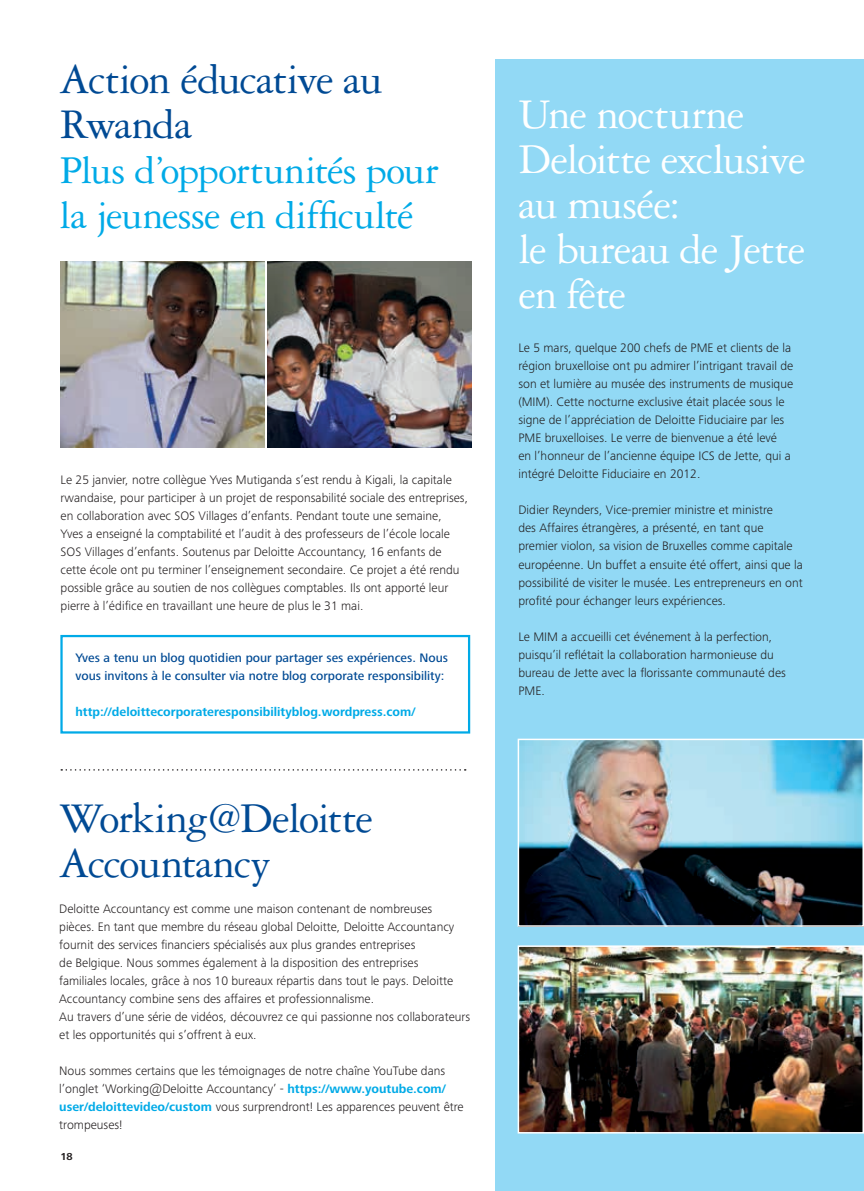
<style>
.page{position:relative;width:864px;height:1191px;background:#fff}
.page>*{position:absolute;margin:0;border:0;box-sizing:border-box;transform-origin:0 0}
.t1{font:45px/45px "Garamond 3 LT Std";letter-spacing:-.025em;color:#fff}
.t2{font:45px/45px "Garamond 3 LT Std";letter-spacing:-.03em;color:#004a94}
.t3{font:42px/45px "Garamond 3 LT Std";letter-spacing:-.015em;color:#00aae7}
.t4{font:300 12.75px/18px "Frutiger Next Pro";color:#231f20}
.t5{font:500 12.75px/18px "Frutiger Next Pro";color:#004a94}
.t6{font:700 12.75px "Frutiger Next Pro";color:#00aae7}
.t7{font:700 10.5px "Frutiger Next Pro";color:#231f20}
.s1{font-weight:700;color:#00aae7}
</style>
<div class="page">
<div style="left:495px;top:60px;width:368px;height:1131px;background:#92d9f5"></div>
<svg style="left:61px;top:769px;width:404px;height:1px"></svg>
<img style="left:520px;top:741px;width:340px;height:182px">
<div style="left:517px;top:738px;width:346px;height:188px;border:2px solid #fff"></div>
<img style="left:520px;top:948px;width:340px;height:182px">
<div style="left:517px;top:945px;width:346px;height:188px;border:2px solid #fff"></div>
<img style="left:61px;top:261px;width:203px;height:187px">
<img style="left:267px;top:261px;width:204px;height:187px">
<div style="left:60px;top:635px;width:410px;height:98px;border:2px solid #00aae7"></div>
<h1 class="t2" style="left:60px;top:57px;width:324px">Action éducative au<br>Rwanda</h1>
<h2 class="t3" style="left:60px;top:148px;width:380px">Plus d’opportunités pour la jeunesse en difficulté</h2>
<p class="t4" style="left:61px;top:470px;width:409px">Le 25 janvier, notre collègue Yves Mutiganda s’est rendu à Kigali, la capitale rwandaise, pour participer à un projet de responsabilité sociale des entreprises, en collaboration avec SOS Villages d’enfants. Pendant toute une semaine,<br>Yves a enseigné la comptabilité et l’audit à des professeurs de l’école locale SOS Villages d’enfants. Soutenus par Deloitte Accountancy, 16 enfants de cette école ont pu terminer l’enseignement secondaire. Ce projet a été rendu possible grâce au soutien de nos collègues comptables. Ils ont apporté leur pierre à l’édifice en travaillant une heure de plus le 31 mai.</p>
<p class="t5" style="left:75px;top:648px;width:374px">Yves a tenu un blog quotidien pour partager ses expériences. Nous vous invitons à le consulter via notre blog corporate responsibility:</p>
<p class="t6" style="left:75px;top:704px;width:341px">http://deloittecorporateresponsibilityblog.wordpress.com/</p>
<h1 class="t2" style="left:59px;top:796px;width:315px">Working@Deloitte<br>Accountancy</h1>
<p class="t4" style="left:59px;top:900px;width:412px">Deloitte Accountancy est comme une maison contenant de nombreuses pièces. En tant que membre du réseau global Deloitte, Deloitte Accountancy fournit des services financiers spécialisés aux plus grandes entreprises<br>de Belgique. Nous sommes également à la disposition des entreprises<br>familiales locales, grâce à nos 10 bureaux répartis dans tout le pays. Deloitte Accountancy combine sens des affaires et professionnalisme.<br>Au travers d’une série de vidéos, découvrez ce qui passionne nos collaborateurs et les opportunités qui s’offrent à eux.</p>
<p class="t4" style="left:59px;top:1062px;width:406px">Nous sommes certains que les témoignages de notre chaîne YouTube dans l’onglet ‘Working@Deloitte Accountancy’ - <span class="s1">https://www.youtube.com/ user/deloittevideo/custom</span> vous surprendront! Les apparences peuvent être trompeuses!</p>
<p class="t7" style="left:60px;top:1150px;width:14px">18</p>
<h1 class="t1" style="left:518px;top:92px;width:288px">Une nocturne<br>Deloitte exclusive au musée:<br>le bureau de Jette en fête</h1>
<p class="t4" style="left:518px;top:339px;width:276px">Le 5 mars, quelque 200 chefs de PME et clients de la région bruxelloise ont pu admirer l’intrigant travail de son et lumière au musée des instruments de musique (MIM). Cette nocturne exclusive était placée sous le signe de l’appréciation de Deloitte Fiduciaire par les PME bruxelloises. Le verre de bienvenue a été levé<br>en l’honneur de l’ancienne équipe ICS de Jette, qui a intégré Deloitte Fiduciaire en 2012.</p>
<p class="t4" style="left:518px;top:501px;width:286px">Didier Reynders, Vice-premier ministre et ministre<br>des Affaires étrangères, a présenté, en tant que premier violon, sa vision de Bruxelles comme capitale européenne. Un buffet a ensuite été offert, ainsi que la possibilité de visiter le musée. Les entrepreneurs en ont profité pour échanger leurs expériences.</p>
<p class="t4" style="left:518px;top:627px;width:269px">Le MIM a accueilli cet événement à la perfection, puisqu’il reflétait la collaboration harmonieuse du bureau de Jette avec la florissante communauté des PME.</p>
</div>
